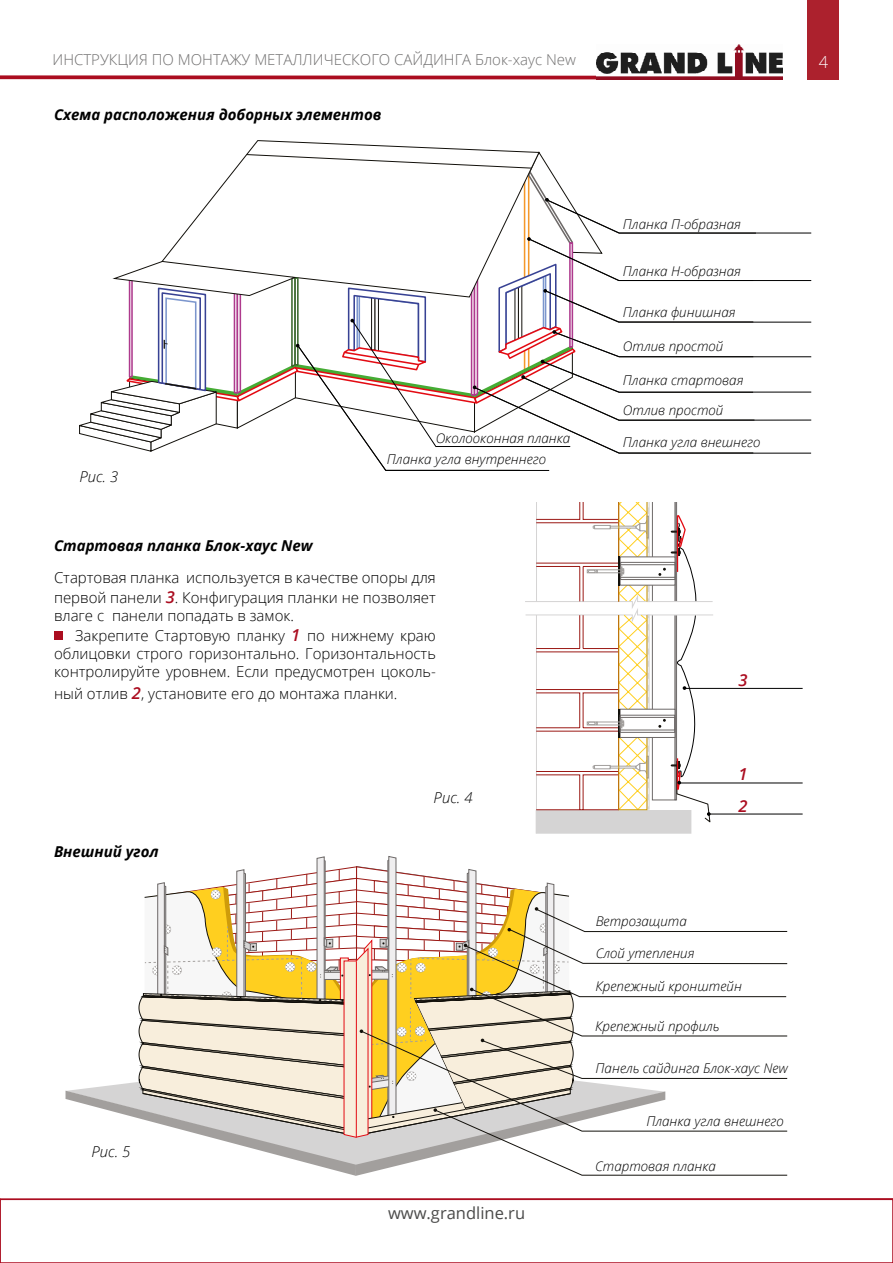
<style>
.page{position:relative;width:893px;height:1263px;background:#fff}
.page>*{position:absolute;margin:0;border:0;box-sizing:border-box;transform-origin:0 0}
.t1{font:16.5px "Open Sans";color:#4a4a49}
.t2{font:italic 600 16.5px/31.8px "Open Sans";color:#ab0d20}
.t3{font:300 16.5px "Open Sans";color:#fff}
.t4{font:300 15px/19.8px "Open Sans";color:#000}
.t5{font:italic 700 15px "Open Sans";color:#000}
.t6{font:300 15px "Open Sans";color:#706f6f}
.t7{font:italic 300 15px "Open Sans";color:#000}
.t8{font:italic 300 13.35px "Open Sans";color:#000}
.s1{font-weight:600;font-style:italic;font-size:16.5px;color:#ab0d20}
</style>
<div class="page">
<hr style="left:684px;top:688px;width:119px;height:1px;background:#000">
<hr style="left:679px;top:783px;width:124px;height:1px;background:#000">
<hr style="left:708px;top:814px;width:95px;height:1px;background:#000">
<svg style="left:525px;top:503px;width:188px;height:330px"></svg>
<div style="left:808px;top:0;width:31px;height:80px;background:#ac212d"></div>
<svg style="left:0;top:75px;width:783px;height:5px;background:#bd4554"></svg>
<img style="left:596px;top:45px;width:187px;height:34px">
<svg style="left:246px;top:140px;width:294px;height:14px"></svg>
<div style="left:54px;top:631px;width:8px;height:8px;background:#ab0d20"></div>
<svg style="left:79px;top:154px;width:733px;height:317px"></svg>
<svg style="left:66px;top:856px;width:721px;height:320px"></svg>
<div style="left:0;top:1198px;width:893px;height:65px;border:2px solid #ab0d20"></div>
<svg style="left:0;top:1198px;width:1px;height:65px"></svg>
<p class="t6" style="left:53px;top:49px;width:525px">ИНСТРУКЦИЯ ПО МОНТАЖУ МЕТАЛЛИЧЕСКОГО САЙДИНГА Блок-хаус New</p>
<p class="t3" style="left:819px;top:50px;width:11px">4</p>
<p class="t5" style="left:54px;top:104px;width:329px">Схема расположения доборных элементов</p>
<p class="t8" style="left:623px;top:215px;width:119px">Планка П-образная</p>
<p class="t8" style="left:623px;top:262px;width:119px">Планка Н-образная</p>
<p class="t8" style="left:623px;top:303px;width:114px">Планка финишная</p>
<p class="t8" style="left:623px;top:337px;width:102px">Отлив простой</p>
<p class="t8" style="left:623px;top:371px;width:122px">Планка стартовая</p>
<p class="t8" style="left:623px;top:401px;width:102px">Отлив простой</p>
<p class="t7" style="left:79px;top:466px;width:40px">Рис. 3</p>
<p class="t5" style="left:54px;top:535px;width:260px">Стартовая планка Блок-хаус New</p>
<p class="t8" style="left:436px;top:429px;width:136px">Околооконная планка</p>
<p class="t8" style="left:623px;top:433px;width:139px">Планка угла внешнего</p>
<p class="t8" style="left:387px;top:450px;width:161px">Планка угла внутреннего</p>
<p class="t4" style="left:54px;top:567px;width:383px">Стартовая планка используется в качестве опоры для первой панели <span class="s1">3</span>. Конфигурация планки не позволяет</p>
<p class="t4" style="left:75px;top:605px;width:362px;text-indent:-21px">влаге с панели попадать в замок.<br>Закрепите Стартовую планку <span class="s1">1</span> по нижнему краю</p>
<p class="t4" style="left:54px;top:644px;width:383px;line-height:18px">облицовки строго горизонтально. Горизонтальность контролируйте уровнем. Если предусмотрен цоколь-</p>
<p class="t4" style="left:54px;top:683px;width:345px">ный отлив <span class="s1">2</span>, установите его до монтажа планки.</p>
<p class="t5" style="left:54px;top:841px;width:106px">Внешний угол</p>
<p class="t7" style="left:92px;top:1141px;width:40px">Рис. 5</p>
<p class="t7" style="left:434px;top:787px;width:40px">Рис. 4</p>
<p class="t1" style="left:388px;top:1201px;width:139px">www.grandline.ru</p>
<p class="t2" style="left:738px;top:664px;width:11px">3</p>
<p class="t8" style="left:596px;top:912px;width:93px">Ветрозащита</p>
<p class="t8" style="left:596px;top:944px;width:100px">Слой утепления</p>
<p class="t2" style="left:738px;top:758px;width:11px">1<br>2</p>
<p class="t8" style="left:596px;top:977px;width:148px">Крепежный кронштейн</p>
<p class="t8" style="left:595px;top:1016px;width:126px">Крепежный профиль</p>
<p class="t8" style="left:596px;top:1059px;width:194px">Панель сайдинга Блок-хаус New</p>
<p class="t8" style="left:646px;top:1112px;width:139px">Планка угла внешнего</p>
<p class="t8" style="left:595px;top:1156px;width:122px">Стартовая планка</p>
</div>
